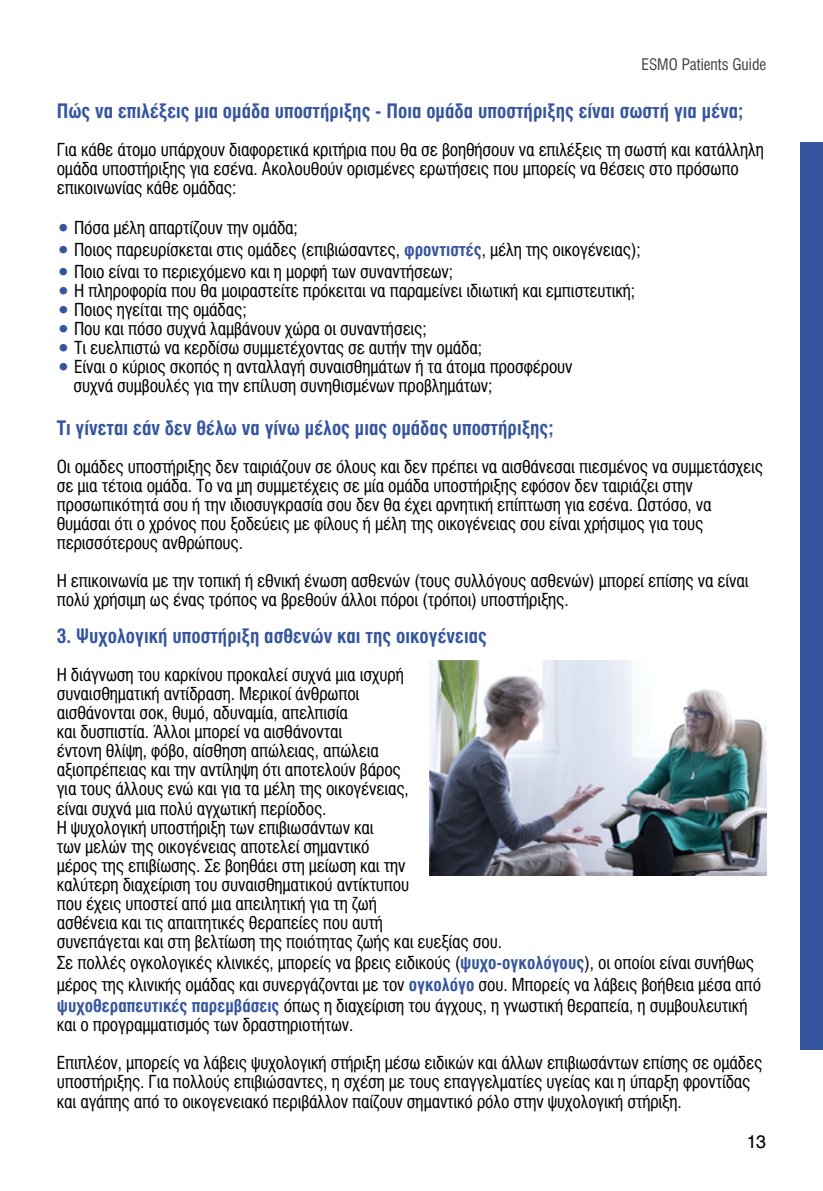
<style>
.page{position:relative;width:823px;height:1191px;background:#fff}
.page>*{position:absolute;margin:0;border:0;box-sizing:border-box;transform-origin:0 0}
.t1{font:20px "UB Helvetica Cond Bold";color:#35559e}
.t2{font:18px/19px "UB Helvetica Cond";letter-spacing:-.01em;color:#000}
.t3{font:18px "UB Helvetica";color:#000}
.t4{font:16px "UB Helvetica Cond";color:#414042}
.s1{font-family:"UB Helvetica Cond Bold";color:#35559e}
.s2{color:#35559e}
</style>
<div class="page">
<div style="left:800px;top:142px;width:22px;height:907px;background:#35559e"></div>
<img style="left:429px;top:660px;width:336px;height:216px">
<p class="t4" style="left:641px;top:55px;width:126px">ESMO Patients Guide</p>
<p class="t1" style="left:57px;top:99px;width:687px">Πώς να επιλέξεις μια ομάδα υποστήριξης - Ποια ομάδα υποστήριξης είναι σωστή για μένα;</p>
<p class="t2" style="left:57px;top:140px;width:708px">Για κάθε άτομο υπάρχουν διαφορετικά κριτήρια που θα σε βοηθήσουν να επιλέξεις τη σωστή και κατάλληλη ομάδα υποστήριξης για εσένα. Ακολουθούν ορισμένες ερωτήσεις που μπορείς να θέσεις στο πρόσωπο επικοινωνίας κάθε ομάδας:</p>
<p class="t2" style="left:57px;top:219px;width:242px"><span class="s1">•</span> Πόσα μέλη απαρτίζουν την ομάδα;</p>
<p class="t2" style="left:57px;top:240px;width:585px"><span class="s1">•</span> Ποιος παρευρίσκεται στις ομάδες (επιβιώσαντες, <span class="s1">φροντιστές</span>, μέλη της οικογένειας);</p>
<p class="t2" style="left:57px;top:262px;width:397px"><span class="s1">•</span> Ποιο είναι το περιεχόμενο και η μορφή των συναντήσεων;</p>
<p class="t2" style="left:57px;top:281px;width:579px"><span class="s2">•</span> Η πληροφορία που θα μοιραστείτε πρόκειται να παραμείνει ιδιωτική και εμπιστευτική;</p>
<p class="t2" style="left:57px;top:300px;width:191px"><span class="s2">•</span> Ποιος ηγείται της ομάδας;</p>
<p class="t2" style="left:57px;top:319px;width:371px"><span class="s2">•</span> Που και πόσο συχνά λαμβάνουν χώρα οι συναντήσεις;</p>
<p class="t2" style="left:57px;top:338px;width:426px"><span class="s2">•</span> Τι ευελπιστώ να κερδίσω συμμετέχοντας σε αυτήν την ομάδα;</p>
<p class="t2" style="left:73px;top:357px;width:500px;text-indent:-17px"><span class="s2">•</span> Είναι ο κύριος σκοπός η ανταλλαγή συναισθημάτων ή τα άτομα προσφέρουν συχνά συμβουλές για την επίλυση συνηθισμένων προβλημάτων;</p>
<p class="t1" style="left:57px;top:416px;width:498px">Τι γίνεται εάν δεν θέλω να γίνω μέλος μιας ομάδας υποστήριξης;</p>
<p class="t2" style="left:57px;top:457px;width:707px">Οι ομάδες υποστήριξης δεν ταιριάζουν σε όλους και δεν πρέπει να αισθάνεσαι πιεσμένος να συμμετάσχεις σε μια τέτοια ομάδα. Το να μη συμμετέχεις σε μία ομάδα υποστήριξης εφόσον δεν ταιριάζει στην προσωπικότητά σου ή την ιδιοσυγκρασία σου δεν θα έχει αρνητική επίπτωση για εσένα. Ωστόσο, να θυμάσαι ότι ο χρόνος που ξοδεύεις με φίλους ή μέλη της οικογένειας σου είναι χρήσιμος για τους περισσότερους ανθρώπους.</p>
<p class="t2" style="left:57px;top:571px;width:693px">Η επικοινωνία με την τοπική ή εθνική ένωση ασθενών (τους συλλόγους ασθενών) μπορεί επίσης να είναι πολύ χρήσιμη ως ένας τρόπος να βρεθούν άλλοι πόροι (τρόποι) υποστήριξης.</p>
<p class="t1" style="left:57px;top:625px;width:431px">3. Ψυχολογική υποστήριξη ασθενών και της οικογένειας</p>
<p class="t2" style="left:57px;top:665px;width:446px">Η διάγνωση του καρκίνου προκαλεί συχνά μια ισχυρή συναισθηματική αντίδραση. Μερικοί άνθρωποι<br>αισθάνονται σοκ, θυμό, αδυναμία, απελπισία<br>και δυσπιστία. Άλλοι μπορεί να αισθάνονται<br>έντονη θλίψη, φόβο, αίσθηση απώλειας, απώλεια<br>αξιοπρέπειας και την αντίληψη ότι αποτελούν βάρος<br>για τους άλλους ενώ και για τα μέλη της οικογένειας,<br>είναι συχνά μια πολύ αγχωτική περίοδος.<br>Η ψυχολογική υποστήριξη των επιβιωσάντων και<br>των μελών της οικογένειας αποτελεί σημαντικό<br>μέρος της επιβίωσης. Σε βοηθάει στη μείωση και την<br>καλύτερη διαχείριση του συναισθηματικού αντίκτυπου<br>που έχεις υποστεί από μια απειλητική για τη ζωή<br>ασθένεια και τις απαιτητικές θεραπείες που αυτή<br>συνεπάγεται και στη βελτίωση της ποιότητας ζωής και ευεξίας σου.</p>
<p class="t2" style="left:57px;top:952px;width:705px;line-height:21.6px">Σε πολλές ογκολογικές κλινικές, μπορείς να βρεις ειδικούς (<span class="s1">ψυχο-ογκολόγους</span>), οι οποίοι είναι συνήθως μέρος της κλινικής ομάδας και συνεργάζονται με τον <span class="s1">ογκολόγο</span> σου. Μπορείς να λάβεις βοήθεια μέσα από <span class="s1">ψυχοθεραπευτικές παρεμβάσεις</span> όπως η διαχείριση του άγχους, η γνωστική θεραπεία, η συμβουλευτική</p>
<p class="t2" style="left:57px;top:1006px;width:706px;line-height:38px">και ο προγραμματισμός των δραστηριοτήτων.<br>Επιπλέον, μπορείς να λάβεις ψυχολογική στήριξη μέσω ειδικών και άλλων επιβιωσάντων επίσης σε ομάδες</p>
<p class="t2" style="left:57px;top:1072px;width:695px">υποστήριξης. Για πολλούς επιβιώσαντες, η σχέση με τους επαγγελματίες υγείας και η ύπαρξη φροντίδας και αγάπης από το οικογενειακό περιβάλλον παίζουν σημαντικό ρόλο στην ψυχολογική στήριξη.</p>
<p class="t3" style="left:745px;top:1131px;width:22px">13</p>
</div>
